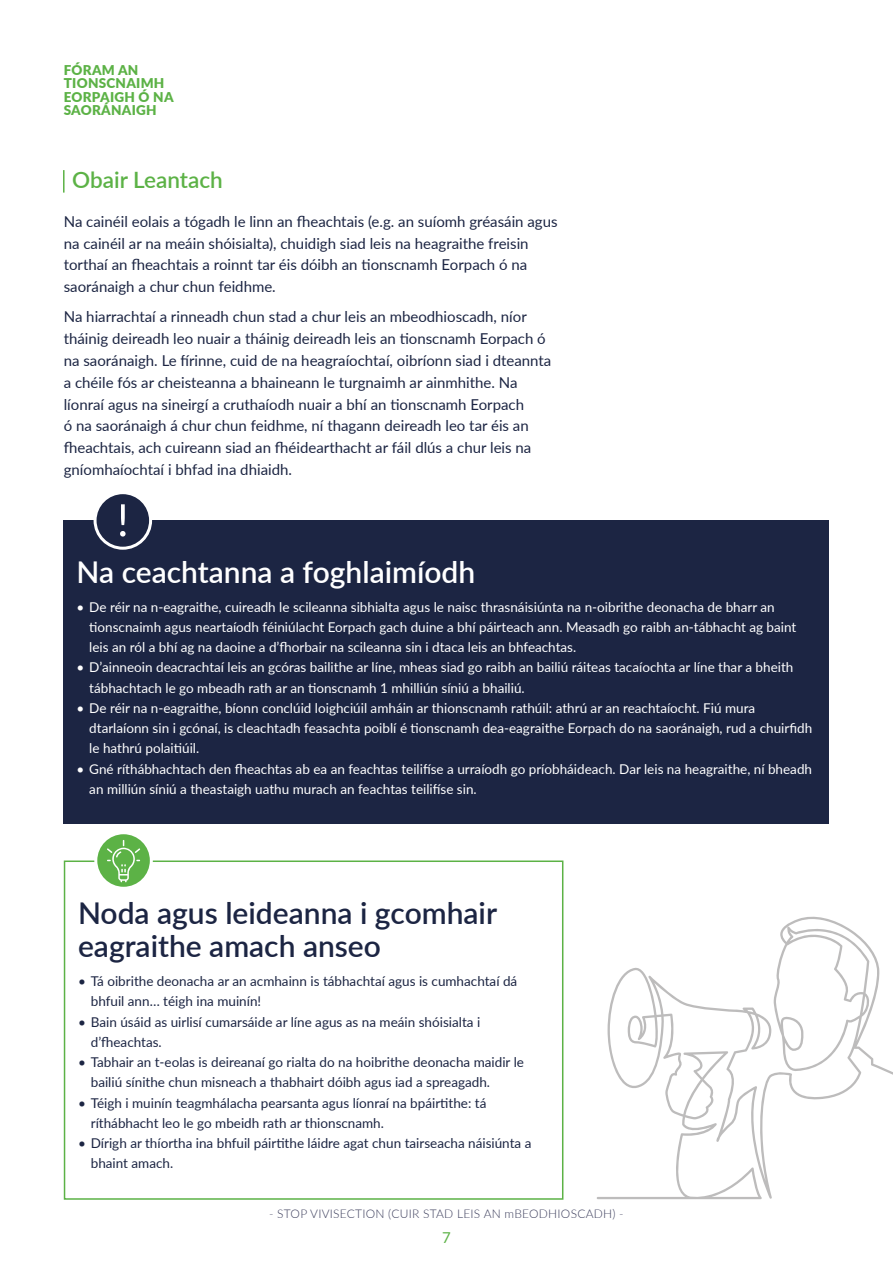
<style>
.page{position:relative;width:893px;height:1263px;background:#fff}
.page>*{position:absolute;margin:0;border:0;box-sizing:border-box;transform-origin:0 0}
.t1{font:600 30px/33px "Lato";color:#1c2543}
.t2{font:600 30px "Lato";color:#fff}
.t3{font:600 22.5px "Lato";color:#5cb246}
.t4{font:15px/21.8px "Lato";color:#1c2543}
.t5{font:15px "Lato";color:#5cb246}
.t6{font:13.5px/20.2px "Lato";color:#fff}
.t7{font:13.5px/20.2px "Lato";color:#1c2543}
.t8{font:900 13.5px/13.5px "Lato";letter-spacing:.02em;color:#5cb246}
.t9{font:300 12px "Lato";letter-spacing:.02em;color:#3c3e5c}
</style>
<div class="page">
<hr style="left:63px;top:170px;width:2px;height:23px;background:#5cb246">
<div style="left:64px;top:520px;width:765px;height:304px;background:#1c2543"></div>
<div style="left:95px;top:493px;width:56px;height:55px;background:#1c2543;border-radius:50%"></div>
<div style="left:94px;top:491px;width:58px;height:59px;border:3px solid #fff;border-radius:50%"></div>
<svg style="left:120px;top:504px;width:6px;height:32px"></svg>
<div style="left:64px;top:860px;width:499px;height:340px;border:2px solid #5cb246"></div>
<svg style="left:96px;top:833px;width:55px;height:55px"></svg>
<div style="left:94px;top:831px;width:59px;height:59px;border:3px solid #fff;border-radius:50%"></div>
<svg style="left:107px;top:840px;width:33px;height:42px"></svg>
<svg style="left:597px;top:916px;width:296px;height:283px"></svg>
<p class="t8" style="left:64px;top:62px;width:111px">FÓRAM AN<br>TIONSCNAIMH<br>EORPAIGH Ó NA<br>SAORÁNAIGH</p>
<h2 class="t3" style="left:72px;top:164px;width:152px">Obair Leantach</h2>
<p class="t4" style="left:64px;top:210px;width:495px">Na cainéil eolais a tógadh le linn an fheachtais (e.g. an suíomh gréasáin agus na cainéil ar na meáin shóisialta), chuidigh siad leis na heagraithe freisin torthaí an fheachtais a roinnt tar éis dóibh an tionscnamh Eorpach ó na saoránaigh a chur chun feidhme.</p>
<p class="t4" style="left:64px;top:305px;width:489px">Na hiarrachtaí a rinneadh chun stad a chur leis an mbeodhioscadh, níor tháinig deireadh leo nuair a tháinig deireadh leis an tionscnamh Eorpach ó na saoránaigh. Le fírinne, cuid de na heagraíochtaí, oibríonn siad i dteannta a chéile fós ar cheisteanna a bhaineann le turgnaimh ar ainmhithe. Na líonraí agus na sineirgí a cruthaíodh nuair a bhí an tionscnamh Eorpach<br>ó na saoránaigh á chur chun feidhme, ní thagann deireadh leo tar éis an fheachtais, ach cuireann siad an fhéidearthacht ar fáil dlús a chur leis na gníomhaíochtaí i bhfad ina dhiaidh.</p>
<h1 class="t2" style="left:77px;top:550px;width:400px">Na ceachtanna a foghlaimíodh</h1>
<p class="t6" style="left:89px;top:596px;width:709px;text-indent:-13px">• De réir na n-eagraithe, cuireadh le scileanna sibhialta agus le naisc thrasnáisiúnta na n-oibrithe deonacha de bharr an tionscnaimh agus neartaíodh féiniúlacht Eorpach gach duine a bhí páirteach ann. Measadh go raibh an-tábhacht ag baint leis an ról a bhí ag na daoine a d’fhorbair na scileanna sin i dtaca leis an bhfeachtas.</p>
<p class="t6" style="left:89px;top:657px;width:706px;text-indent:-13px">• D’ainneoin deacrachtaí leis an gcóras bailithe ar líne, mheas siad go raibh an bailiú ráiteas tacaíochta ar líne thar a bheith tábhachtach le go mbeadh rath ar an tionscnamh 1 mhilliún síniú a bhailiú.</p>
<p class="t6" style="left:89px;top:697px;width:724px;text-indent:-13px">• De réir na n-eagraithe, bíonn conclúid loighciúil amháin ar thionscnamh rathúil: athrú ar an reachtaíocht. Fiú mura dtarlaíonn sin i gcónaí, is cleachtadh feasachta poiblí é tionscnamh dea-eagraithe Eorpach do na saoránaigh, rud a chuirfidh le hathrú polaitiúil.</p>
<p class="t6" style="left:89px;top:758px;width:724px;text-indent:-13px">• Gné ríthábhachtach den fheachtas ab ea an feachtas teilifíse a urraíodh go príobháideach. Dar leis na heagraithe, ní bheadh an milliún síniú a theastaigh uathu murach an feachtas teilifíse sin.</p>
<h1 class="t1" style="left:78px;top:896px;width:421px">Noda agus leideanna i gcomhair eagraithe amach anseo</h1>
<p class="t7" style="left:91px;top:970px;width:428px;text-indent:-13px">• Tá oibrithe deonacha ar an acmhainn is tábhachtaí agus is cumhachtaí dá bhfuil ann… téigh ina muinín!</p>
<p class="t7" style="left:91px;top:1011px;width:391px;text-indent:-13px">• Bain úsáid as uirlisí cumarsáide ar líne agus as na meáin shóisialta i d’fheachtas.</p>
<p class="t7" style="left:91px;top:1051px;width:435px;text-indent:-13px">• Tabhair an t-eolas is deireanaí go rialta do na hoibrithe deonacha maidir le bailiú sínithe chun misneach a thabhairt dóibh agus iad a spreagadh.</p>
<p class="t7" style="left:91px;top:1092px;width:397px;text-indent:-13px">• Téigh i muinín teagmhálacha pearsanta agus líonraí na bpáirtithe: tá ríthábhacht leo le go mbeidh rath ar thionscnamh.</p>
<p class="t7" style="left:91px;top:1132px;width:442px;text-indent:-13px">• Dírigh ar thíortha ina bhfuil páirtithe láidre agat chun tairseacha náisiúnta a bhaint amach.</p>
<p class="t9" style="left:269px;top:1206px;width:356px">- STOP VIVISECTION (CUIR STAD LEIS AN mBEODHIOSCADH) -</p>
<p class="t5" style="left:442px;top:1227px;width:10px">7</p>
</div>
